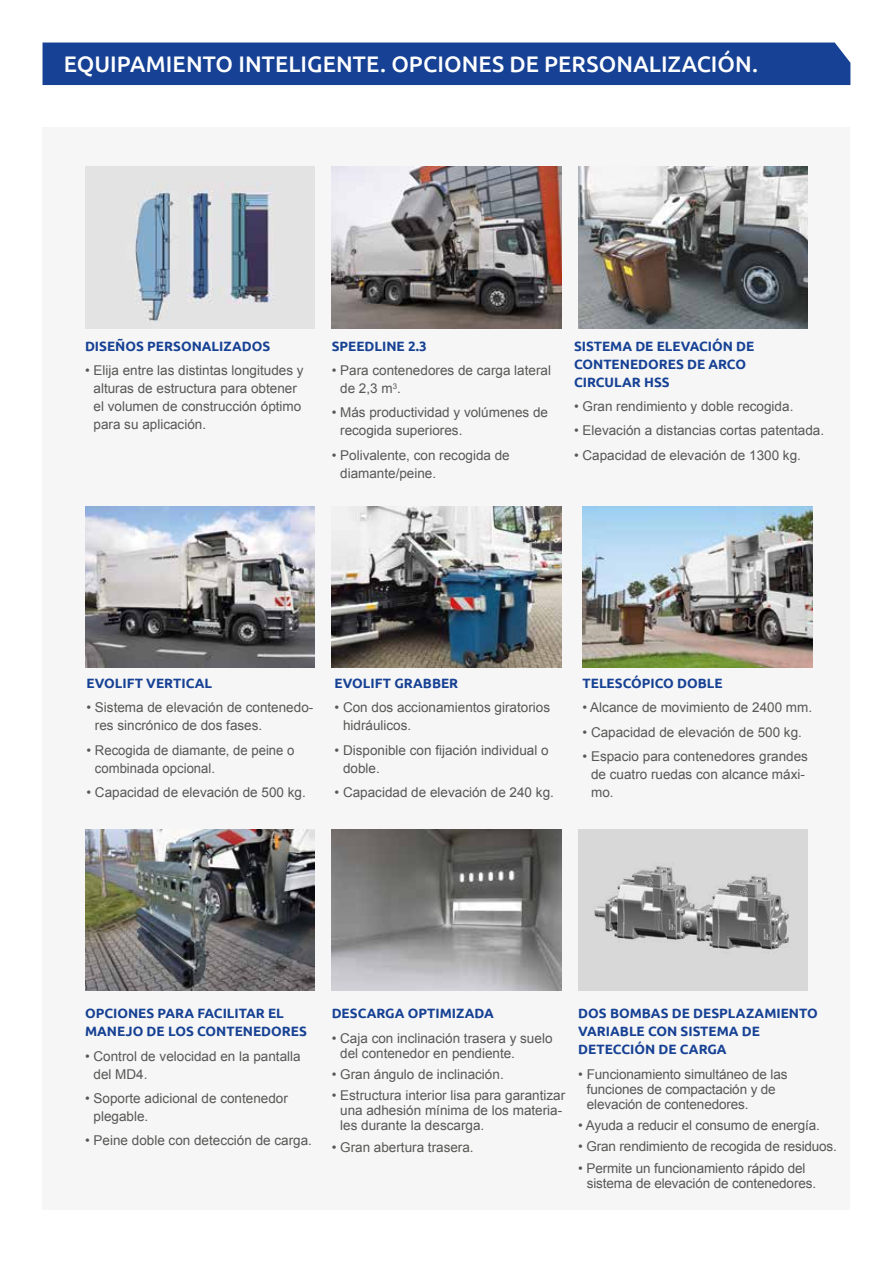
<style>
.page{position:relative;width:893px;height:1263px;background:#fff}
.page>*{position:absolute;margin:0;border:0;box-sizing:border-box;transform-origin:0 0}
.t1{font:500 22.5px "Ubuntu";letter-spacing:.005em;color:#fff}
.t2{font:13.5px/18px "Arial";color:#575756}
.t3{font:700 13.5px/18px "Ubuntu";color:#164194}
</style>
<div class="page">
<div style="left:43px;top:128px;width:807px;height:1082px;background:#f6f6f6"></div>
<img style="left:85px;top:167px;width:230px;height:161px">
<img style="left:332px;top:167px;width:229px;height:161px">
<img style="left:85px;top:829px;width:230px;height:162px">
<img style="left:332px;top:506px;width:229px;height:162px">
<img style="left:332px;top:829px;width:229px;height:162px">
<img style="left:578px;top:829px;width:230px;height:162px">
<img style="left:578px;top:167px;width:230px;height:161px">
<div style="left:43px;top:43px;width:807px;height:42px;background:#164194"></div>
<img style="left:85px;top:506px;width:230px;height:162px">
<img style="left:583px;top:506px;width:229px;height:162px">
<h1 class="t1" style="left:64px;top:50px;width:696px">EQUIPAMIENTO INTELIGENTE. OPCIONES DE PERSONALIZACIÓN.</h1>
<p class="t3" style="left:85px;top:337px;width:187px">DISEÑOS PERSONALIZADOS</p>
<p class="t2" style="left:94px;top:361px;width:212px;text-indent:-9px">• Elija entre las distintas longitudes y alturas de estructura para obtener el volumen de construcción óptimo para su aplicación.</p>
<p class="t3" style="left:332px;top:337px;width:97px">SPEEDLINE 2.3</p>
<p class="t2" style="left:340px;top:361px;width:212px;text-indent:-9px">• Para contenedores de carga lateral de 2,3 m<sup>3</sup>.</p>
<p class="t2" style="left:340px;top:404px;width:209px;text-indent:-9px">• Más productividad y volúmenes de recogida superiores.</p>
<p class="t2" style="left:340px;top:446px;width:171px;text-indent:-9px">• Polivalente, con recogida de diamante/peine.</p>
<p class="t3" style="left:574px;top:337px;width:182px">SISTEMA DE ELEVACIÓN DE<br>CONTENEDORES DE ARCO<br>CIRCULAR HSS</p>
<p class="t2" style="left:574px;top:397px;width:221px">• Gran rendimiento y doble recogida.</p>
<p class="t2" style="left:574px;top:422px;width:252px">• Elevación a distancias cortas patentada.</p>
<p class="t2" style="left:574px;top:446px;width:228px">• Capacidad de elevación de 1300 kg.</p>
<p class="t3" style="left:86px;top:674px;width:127px">EVOLIFT VERTICAL</p>
<p class="t2" style="left:95px;top:699px;width:220px;text-indent:-9px">• Sistema de elevación de contenedo&shy;res sincrónico de dos fases.</p>
<p class="t2" style="left:95px;top:741px;width:201px;text-indent:-8px">• Recogida de diamante, de peine o combinada opcional.</p>
<p class="t2" style="left:86px;top:783px;width:221px">• Capacidad de elevación de 500 kg.</p>
<p class="t3" style="left:334px;top:674px;width:125px">EVOLIFT GRABBER</p>
<p class="t2" style="left:343px;top:699px;width:209px;text-indent:-9px">• Con dos accionamientos giratorios hidráulicos.</p>
<p class="t2" style="left:343px;top:741px;width:207px;text-indent:-9px">• Disponible con fijación individual o doble.</p>
<p class="t2" style="left:334px;top:783px;width:221px">• Capacidad de elevación de 240 kg.</p>
<p class="t3" style="left:583px;top:674px;width:141px">TELESCÓPICO DOBLE</p>
<p class="t2" style="left:583px;top:699px;width:231px">• Alcance de movimiento de 2400 mm.</p>
<p class="t2" style="left:583px;top:723px;width:221px">• Capacidad de elevación de 500 kg.</p>
<p class="t2" style="left:591px;top:748px;width:218px;text-indent:-9px">• Espacio para contenedores grandes de cuatro ruedas con alcance máxi&shy;mo.</p>
<p class="t3" style="left:85px;top:1004px;width:223px">OPCIONES PARA FACILITAR EL<br>MANEJO DE LOS CONTENEDORES</p>
<p class="t2" style="left:94px;top:1047px;width:209px;text-indent:-9px">• Control de velocidad en la pantalla del MD4.</p>
<p class="t2" style="left:94px;top:1089px;width:196px;text-indent:-9px">• Soporte adicional de contenedor plegable.</p>
<p class="t2" style="left:85px;top:1132px;width:228px">• Peine doble con detección de carga.</p>
<p class="t3" style="left:332px;top:1004px;width:164px">DESCARGA OPTIMIZADA</p>
<p class="t2" style="left:340px;top:1030px;width:214px;line-height:15px;text-indent:-9px">• Caja con inclinación trasera y suelo del contenedor en pendiente.</p>
<p class="t2" style="left:332px;top:1065px;width:174px">• Gran ángulo de inclinación.</p>
<p class="t2" style="left:340px;top:1088px;width:227px;line-height:15px;text-indent:-9px">• Estructura interior lisa para garantizar una adhesión mínima de los materia&shy;les durante la descarga.</p>
<p class="t2" style="left:332px;top:1138px;width:144px">• Gran abertura trasera.</p>
<p class="t3" style="left:578px;top:1004px;width:241px">DOS BOMBAS DE DESPLAZAMIENTO<br>VARIABLE CON SISTEMA DE<br>DETECCIÓN DE CARGA</p>
<p class="t2" style="left:587px;top:1066px;width:202px;line-height:15px;text-indent:-9px">• Funcionamiento simultáneo de las funciones de compactación y de elevación de contenedores.</p>
<p class="t2" style="left:578px;top:1116px;width:243px">• Ayuda a reducir el consumo de energía.</p>
<p class="t2" style="left:578px;top:1138px;width:260px">• Gran rendimiento de recogida de residuos.</p>
<p class="t2" style="left:587px;top:1161px;width:231px;line-height:15px;text-indent:-9px">• Permite un funcionamiento rápido del sistema de elevación de contenedores.</p>
</div>
